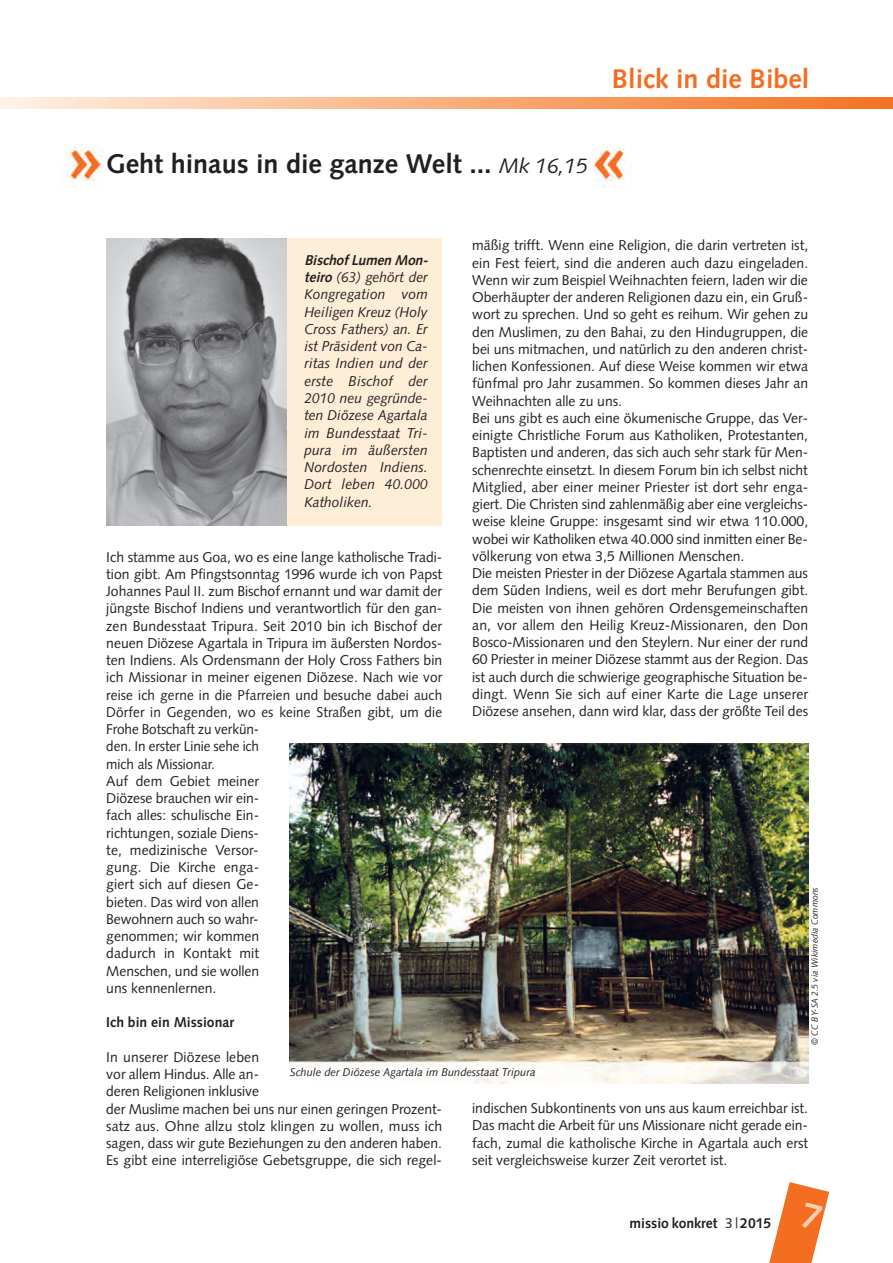
<style>
.page{position:relative;width:893px;height:1263px;background:#fff}
.page>*{position:absolute;margin:0;border:0;box-sizing:border-box;transform-origin:0 0}
.t1{font:700 27px "Syntax";color:#231f20}
.t2{font:700 27px "Syntax";color:#f36e21}
.t3{font:14.25px/17.2px "Syntax";color:#231f20}
.t4{font:italic 14.25px/17.2px "Syntax";letter-spacing:.01em;color:#231f20}
.t5{font:700 14.25px "Syntax";color:#231f20}
.t6{font:italic 11.25px "Syntax";color:#231f20}
.t7{font:italic 9px "Syntax";color:#231f20;scale:.96 1}
.s1{font-weight:400;font-style:italic;font-size:21px}
.s2{font-weight:700}
.s3{font-weight:400}
</style>
<div class="page">
<svg style="left:0;top:98px;width:893px;height:10px;background:#f9af80"></svg>
<img style="left:65px;top:146px;width:38px;height:41px">
<img style="left:589px;top:146px;width:39px;height:41px">
<img style="left:289px;top:743px;width:519px;height:319px">
<img style="left:289px;top:1062px;width:520px;height:22px">
<div style="left:106px;top:238px;width:336px;height:287px;background:#feeed8"></div>
<img style="left:106px;top:238px;width:180px;height:287px">
<svg style="left:769px;top:1182px;width:60px;height:81px"></svg>
<h1 class="t1" style="left:106px;top:153px;width:483px">Geht hinaus in die ganze Welt ... <span class="s1">Mk 16,15</span></h1>
<h1 class="t2" style="left:612px;top:68px;width:199px">Blick in die Bibel</h1>
<p class="t3" style="left:472px;top:238px;width:338px">mäßig trifft. Wenn eine Religion, die darin vertreten ist, ein Fest feiert, sind die anderen auch dazu eingeladen.<br>Wenn wir zum Beispiel Weihnachten feiern, laden wir die Oberhäupter der anderen Religionen dazu ein, ein Gruß&shy;wort zu sprechen. Und so geht es reihum. Wir gehen zu den Muslimen, zu den Bahai, zu den Hindugruppen, die bei uns mitmachen, und natürlich zu den anderen christ&shy;lichen Konfessionen. Auf diese Weise kommen wir etwa fünfmal pro Jahr zusammen. So kommen dieses Jahr an Weihnachten alle zu uns.<br>Bei uns gibt es auch eine ökumenische Gruppe, das Ver&shy;einigte Christliche Forum aus Katholiken, Protestanten, Baptisten und anderen, das sich auch sehr stark für Men&shy;schenrechte einsetzt. In diesem Forum bin ich selbst nicht Mitglied, aber einer meiner Priester ist dort sehr enga&shy;giert. Die Christen sind zahlenmäßig aber eine vergleichs&shy;weise kleine Gruppe: insgesamt sind wir etwa 110.000, wobei wir Katholiken etwa 40.000 sind inmitten einer Be&shy;völkerung von etwa 3,5 Millionen Menschen.<br>Die meisten Priester in der Diözese Agartala stammen aus dem Süden Indiens, weil es dort mehr Berufungen gibt.<br>Die meisten von ihnen gehören Ordensgemeinschaften an, vor allem den Heilig Kreuz-Missionaren, den Don Bosco-Missionaren und den Steylern. Nur einer der rund 60 Priester in meiner Diözese stammt aus der Region. Das ist auch durch die schwierige geographische Situation be&shy;dingt. Wenn Sie sich auf einer Karte die Lage unserer Diözese ansehen, dann wird klar, dass der größte Teil des</p>
<p class="t4" style="left:304px;top:253px;width:128px"><span class="s2">Bischof Lumen Mon&shy;teiro</span> (63) gehört der<br>Kongregation vom<br>Heiligen Kreuz (Holy<br>Cross Fathers) an. Er ist Präsident von Ca&shy;ritas Indien und der erste Bischof der<br>2010 neu gegründe&shy;ten Diözese Agartala im Bundesstaat Tri&shy;pura im äußersten<br>Nordosten Indiens.<br>Dort leben 40.000<br>Katholiken.</p>
<p class="t3" style="left:106px;top:549px;width:337px">Ich stamme aus Goa, wo es eine lange katholische Tradi&shy;tion gibt. Am Pfingstsonntag 1996 wurde ich von Papst Johannes Paul II. zum Bischof ernannt und war damit der jüngste Bischof Indiens und verantwortlich für den gan&shy;zen Bundesstaat Tripura. Seit 2010 bin ich Bischof der neuen Diözese Agartala in Tripura im äußersten Nordos&shy;ten Indiens. Als Ordensmann der Holy Cross Fathers bin ich Missionar in meiner eigenen Diözese. Nach wie vor reise ich gerne in die Pfarreien und besuche dabei auch Dörfer in Gegenden, wo es keine Straßen gibt, um die Frohe Botschaft zu verkün-<br>den. In erster Linie sehe ich<br>mich als Missionar.<br>Auf dem Gebiet meiner<br>Diözese brauchen wir ein-<br>fach alles: schulische Ein-<br>richtungen, soziale Diens-<br>te, medizinische Versor-<br>gung. Die Kirche enga-<br>giert sich auf diesen Ge-<br>bieten. Das wird von allen<br>Bewohnern auch so wahr-<br>genommen; wir kommen<br>dadurch in Kontakt mit<br>Menschen, und sie wollen<br>uns kennenlernen.</p>
<p class="t5" style="left:106px;top:1017px;width:129px">Ich bin ein Missionar</p>
<p class="t3" style="left:106px;top:1049px;width:337px">In unserer Diözese leben<br>vor allem Hindus. Alle an-<br>deren Religionen inklusive<br>der Muslime machen bei uns nur einen geringen Prozent&shy;satz aus. Ohne allzu stolz klingen zu wollen, muss ich sagen, dass wir gute Beziehungen zu den anderen haben.<br>Es gibt eine interreligiöse Gebetsgruppe, die sich regel-</p>
<p class="t7" style="left:811px;top:1045px;width:166px;rotate:-90deg">© CC BY-SA 2.5 via Wikimedia Commons</p>
<p class="t6" style="left:290px;top:1067px;width:247px">Schule der Diözese Agartala im Bundesstaat Tripura</p>
<p class="t3" style="left:472px;top:1101px;width:337px;text-align:justify">indischen Subkontinents von uns aus kaum erreichbar ist.<br>Das macht die Arbeit für uns Missionare nicht gerade ein&shy;fach, zumal die katholische Kirche in Agartala auch erst seit vergleichsweise kurzer Zeit verortet ist.</p>
<p class="t5" style="left:629px;top:1218px;width:143px">missio konkret <span class="s3">3 |</span> 2015</p>
</div>
